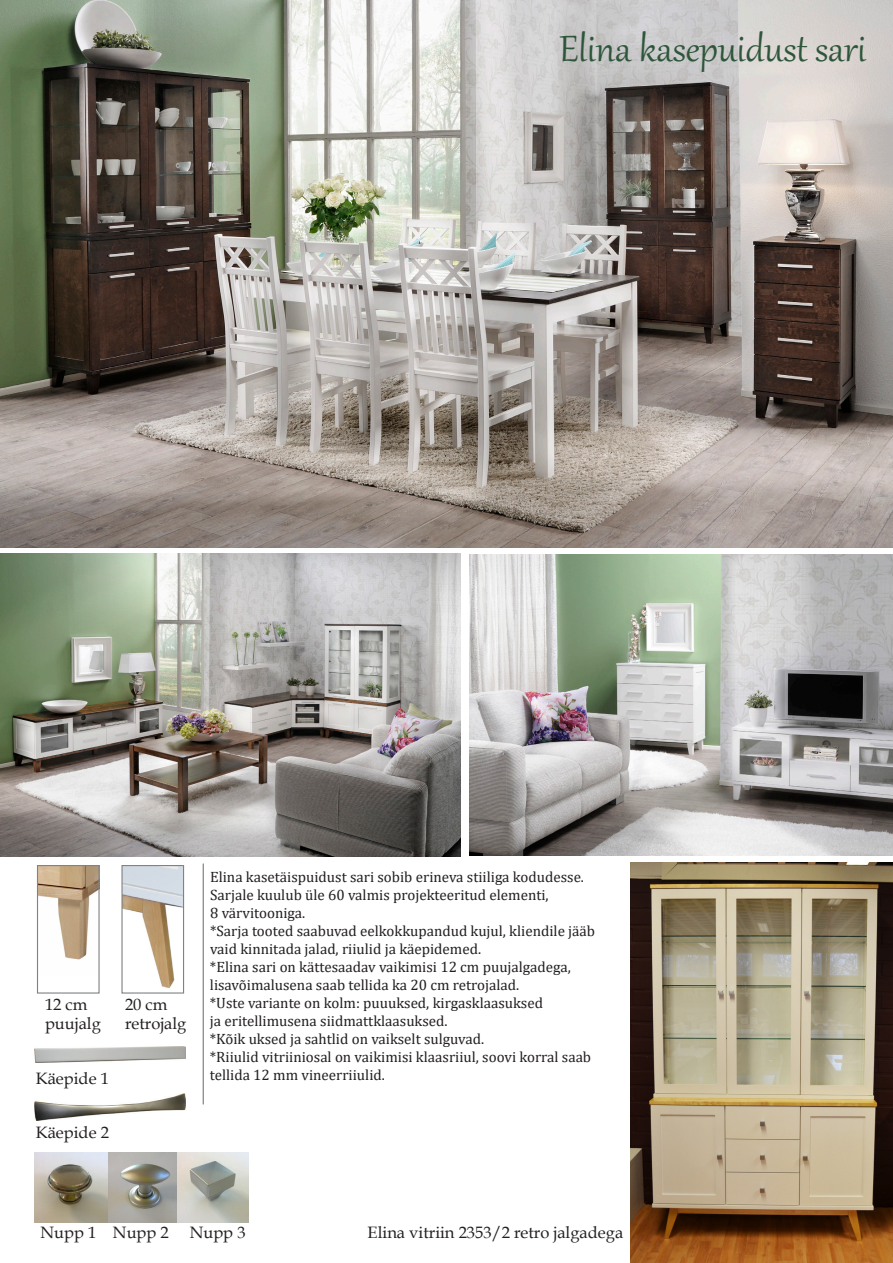
<style>
.page{position:relative;width:893px;height:1263px;background:#fff}
.page>*{position:absolute;margin:0;border:0;box-sizing:border-box;transform-origin:0 0}
.t1{font:45px "Gabriola";color:#2e563b}
.t2{font:16.5px/19.8px "Book Antiqua";color:#231f20}
.t3{font:15px/18px "Cambria";color:#231f20}
</style>
<div class="page">
<img style="left:0;top:554px;width:461px;height:302px">
<img style="left:469px;top:554px;width:424px;height:302px">
<img style="left:0;top:0;width:893px;height:547px">
<img style="left:630px;top:862px;width:263px;height:401px">
<img style="left:123px;top:867px;width:59px;height:121px">
<img style="left:39px;top:867px;width:59px;height:93px">
<div style="left:37px;top:865px;width:63px;height:128px;border:1px solid #808285"></div>
<div style="left:121px;top:865px;width:63px;height:128px;border:1px solid #808285"></div>
<hr style="left:203px;top:864px;width:1px;height:240px;background:#808285">
<img style="left:35px;top:1046px;width:151px;height:16px">
<img style="left:35px;top:1093px;width:151px;height:27px">
<img style="left:34px;top:1152px;width:144px;height:71px">
<img style="left:178px;top:1152px;width:70px;height:71px">
<h1 class="t1" style="left:560px;top:19px;width:308px">Elina kasepuidust sari</h1>
<p class="t2" style="left:45px;top:994px;width:57px">12 cm puujalg</p>
<p class="t2" style="left:125px;top:994px;width:63px">20 cm retrojalg</p>
<p class="t2" style="left:36px;top:1068px;width:75px">Käepide 1</p>
<p class="t2" style="left:36px;top:1122px;width:75px">Käepide 2</p>
<p class="t3" style="left:210px;top:867px;width:387px">Elina kasetäispuidust sari sobib erineva stiiliga kodudesse.<br>Sarjale kuulub üle 60 valmis projekteeritud elementi,<br>8 värvitooniga.<br>*Sarja tooted saabuvad eelkokkupandud kujul, kliendile jääb vaid kinnitada jalad, riiulid ja käepidemed.<br>*Elina sari on kättesaadav vaikimisi 12 cm puujalgadega, lisavõimalusena saab tellida ka 20 cm retrojalad.<br>*Uste variante on kolm: puuuksed, kirgasklaasuksed<br>ja eritellimusena siidmattklaasuksed.<br>*Kõik uksed ja sahtlid on vaikselt sulguvad.<br>*Riiulid vitriiniosal on vaikimisi klaasriiul, soovi korral saab tellida 12 mm vineerriiulid.</p>
<p class="t2" style="left:40px;top:1222px;width:130px">Nupp 1 Nupp 2</p>
<p class="t2" style="left:190px;top:1222px;width:57px">Nupp 3</p>
<p class="t2" style="left:368px;top:1221px;width:257px">Elina vitriin 2353/2 retro jalgadega</p>
</div>
